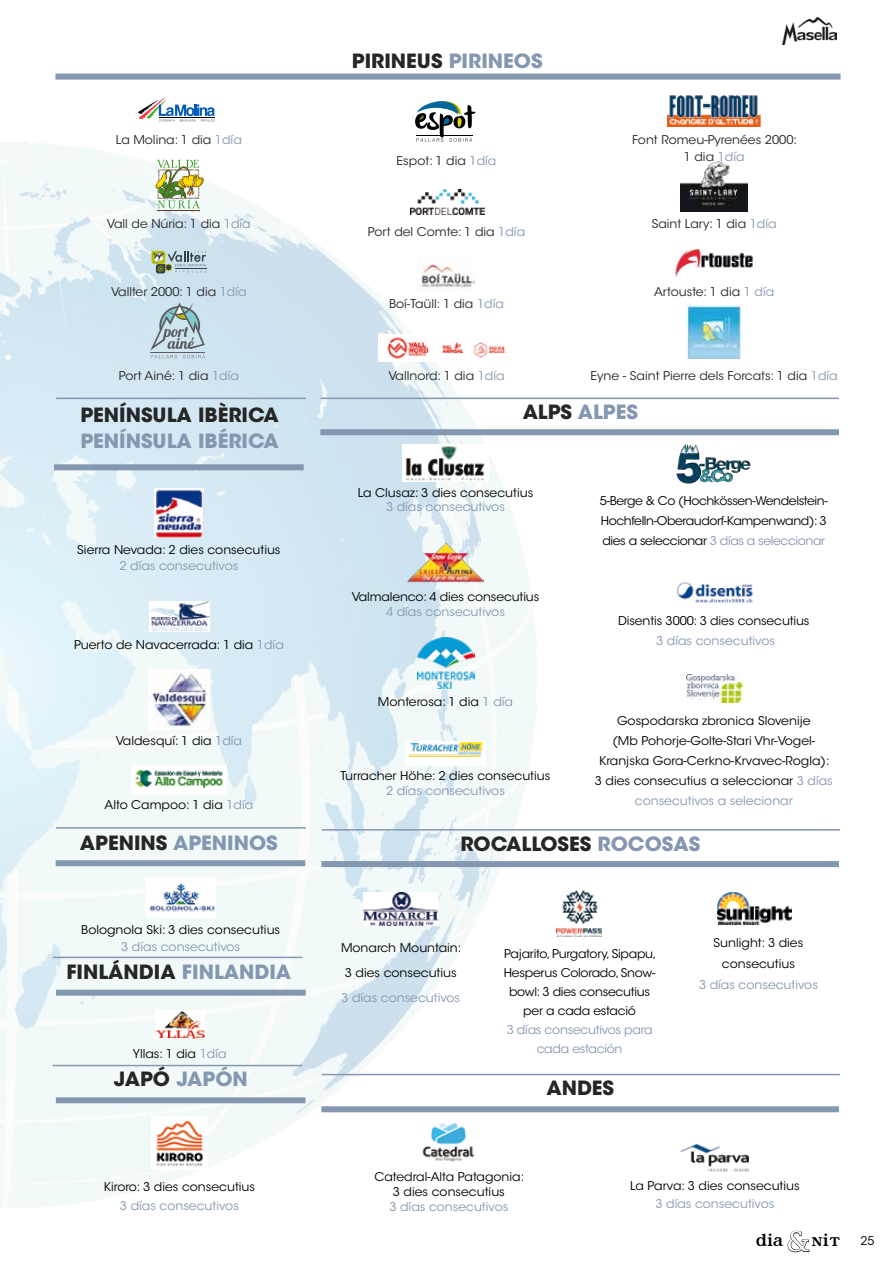
<style>
.page{position:relative;width:893px;height:1263px;background:#fff}
.page>*{position:absolute;margin:0;border:0;box-sizing:border-box;transform-origin:0 0}
.t1{font:700 19.5px "ITC Avant Garde Std";color:#262626;scale:1.04 1}
.t2{font:700 19.5px "ITC Avant Garde Std";color:#8497b0;scale:1.04 1}
.t3{font:18px "Water Street Detour";color:#000}
.t4{font:12px/20px "ITC Avant Garde Std";color:#000;text-align:center;scale:1.04 1}
.t5{font:12px/17px "ITC Avant Garde Std";color:#262626;text-align:center;scale:1.04 1}
.t6{font:12px "ITC Avant Garde Std";color:#8497b0;scale:1.04 1}
.t7{font:12px/18.9px "ITC Avant Garde Std";letter-spacing:-.02em;color:#000;text-align:center;scale:1.04 1}
.t8{font:12px/18.9px "ITC Avant Garde Std";letter-spacing:-.02em;color:#8497b0;text-align:center;scale:1.04 1}
.s1{color:#8497b0}
.s2{color:#262626}
.s3{font-family:"Bitstream Vera Serif";font-size:27px;color:#fff}
.s4{font-family:"ITC Avant Garde Std";font-size:12px}
</style>
<div class="page">
<svg style="left:787px;top:1230px;width:23px;height:23px"></svg>
<img style="left:782px;top:17px;width:54px;height:28px">
<img style="left:0;top:142px;width:536px;height:1066px">
<svg style="left:138px;top:97px;width:77px;height:24px"></svg>
<svg style="left:156px;top:160px;width:48px;height:52px"></svg>
<svg style="left:152px;top:251px;width:54px;height:22px"></svg>
<svg style="left:150px;top:303px;width:55px;height:55px;background:#adc0c9"></svg>
<svg style="left:415px;top:101px;width:60px;height:41px"></svg>
<img style="left:410px;top:189px;width:75px;height:26px">
<img style="left:418px;top:258px;width:57px;height:32px">
<img style="left:378px;top:335px;width:135px;height:26px">
<img style="left:667px;top:95px;width:93px;height:32px">
<img style="left:681px;top:161px;width:66px;height:50px">
<img style="left:675px;top:249px;width:78px;height:28px">
<img style="left:686px;top:305px;width:56px;height:54px">
<div style="left:55px;top:74px;width:785px;height:6px;background:#8497b0"></div>
<div style="left:54px;top:464px;width:250px;height:6px;background:#8497b0"></div>
<img style="left:155px;top:488px;width:48px;height:50px">
<img style="left:150px;top:601px;width:59px;height:31px">
<img style="left:148px;top:669px;width:61px;height:60px">
<img style="left:132px;top:765px;width:94px;height:28px">
<img style="left:403px;top:444px;width:85px;height:38px">
<img style="left:408px;top:543px;width:75px;height:41px">
<img style="left:417px;top:637px;width:57px;height:52px">
<div style="left:405px;top:741px;width:81px;height:24px;background:#fff"></div>
<img style="left:409px;top:743px;width:74px;height:13px">
<img style="left:676px;top:444px;width:75px;height:40px">
<img style="left:676px;top:582px;width:77px;height:21px">
<img style="left:686px;top:675px;width:57px;height:28px">
<div style="left:320px;top:429px;width:519px;height:6px;background:#8497b0"></div>
<div style="left:145px;top:877px;width:71px;height:40px;background:#fff"></div>
<img style="left:149px;top:883px;width:66px;height:29px">
<div style="left:56px;top:860px;width:249px;height:6px;background:#8497b0"></div>
<img style="left:155px;top:1010px;width:49px;height:29px">
<div style="left:56px;top:990px;width:250px;height:6px;background:#8497b0"></div>
<img style="left:152px;top:1116px;width:55px;height:54px">
<div style="left:56px;top:1097px;width:249px;height:6px;background:#8497b0"></div>
<img style="left:364px;top:892px;width:73px;height:33px">
<img style="left:556px;top:890px;width:45px;height:46px">
<img style="left:718px;top:892px;width:73px;height:33px">
<div style="left:321px;top:861px;width:518px;height:6px;background:#8497b0"></div>
<img style="left:420px;top:1117px;width:57px;height:49px">
<img style="left:680px;top:1144px;width:70px;height:28px">
<div style="left:321px;top:1106px;width:518px;height:6px;background:#8497b0"></div>
<hr style="left:56px;top:398px;width:250px;height:1px;background:#8497b0">
<hr style="left:321px;top:398px;width:518px;height:1px;background:#8497b0">
<hr style="left:322px;top:829px;width:518px;height:2px;background:#8497b0">
<hr style="left:322px;top:1074px;width:518px;height:1px;background:#8497b0">
<hr style="left:56px;top:827px;width:250px;height:2px;background:#8497b0">
<hr style="left:53px;top:957px;width:249px;height:1px;background:#8497b0">
<hr style="left:53px;top:1065px;width:249px;height:1px;background:#8497b0">
<p class="t5" style="left:116px;top:131px;width:123px">La Molina: 1 dia <span class="s1">1día</span></p>
<p class="t5" style="left:107px;top:215px;width:140px">Vall de Núria: 1 dia <span class="s1">1día</span></p>
<p class="t5" style="left:111px;top:283px;width:132px">Vallter 2000: 1 dia <span class="s1">1día</span></p>
<p class="t5" style="left:119px;top:367px;width:117px">Port Ainé: 1 dia <span class="s1">1día</span></p>
<h1 class="t1" style="left:80px;top:402px;width:192px">PENÍNSULA IBÈRICA</h1>
<h1 class="t2" style="left:80px;top:428px;width:192px">PENÍNSULA IBÉRICA</h1>
<p class="t4" style="left:77px;top:540px;width:197px">Sierra Nevada: 2 dies consecutius</p>
<p class="t6" style="left:119px;top:558px;width:116px">2 días consecutivos</p>
<p class="t4" style="left:74px;top:635px;width:203px">Puerto de Navacerrada: 1 dia <span class="s1">1día</span></p>
<p class="t4" style="left:116px;top:731px;width:123px">Valdesquí: 1 dia <span class="s1">1día</span></p>
<p class="t4" style="left:105px;top:795px;width:144px">Alto Campoo: 1 dia <span class="s1">1día</span></p>
<h1 class="t2" style="left:80px;top:830px;width:192px"><span class="s2">APENINS</span> APENINOS</h1>
<p class="t4" style="left:81px;top:920px;width:193px">Bolognola Ski: 3 dies consecutius</p>
<p class="t6" style="left:121px;top:939px;width:116px">3 días consecutivos</p>
<h1 class="t1" style="left:66px;top:959px;width:218px">FINLÁNDIA <span class="s1">FINLANDIA</span></h1>
<p class="t4" style="left:133px;top:1044px;width:92px">Yllas: 1 dia <span class="s1">1día</span></p>
<h1 class="t2" style="left:114px;top:1066px;width:130px"><span class="s2">JAPÓ</span> JAPÓN</h1>
<p class="t4" style="left:104px;top:1176px;width:147px">Kiroro: 3 dies consecutius</p>
<p class="t6" style="left:120px;top:1198px;width:116px">3 días consecutivos</p>
<h1 class="t1" style="left:352px;top:49px;width:185px">PIRINEUS <span class="s1">PIRINEOS</span></h1>
<p class="t5" style="left:397px;top:152px;width:97px">Espot: 1 dia <span class="s1">1día</span></p>
<p class="t5" style="left:368px;top:224px;width:153px">Port del Comte: 1 dia <span class="s1">1día</span></p>
<p class="t5" style="left:389px;top:295px;width:112px">Boí-Taüll: 1 dia <span class="s1">1día</span></p>
<p class="t5" style="left:388px;top:367px;width:113px">Vallnord: 1 dia <span class="s1">1día</span></p>
<p class="t5" style="left:632px;top:131px;width:160px">Font Romeu-Pyrenées 2000:<br>1 dia <span class="s1">1día</span></p>
<p class="t5" style="left:652px;top:215px;width:122px">Saint Lary: 1 dia <span class="s1">1día</span></p>
<p class="t5" style="left:654px;top:283px;width:117px">Artouste: 1 dia <span class="s1">1 día</span></p>
<p class="t5" style="left:591px;top:367px;width:239px">Eyne - Saint Pierre dels Forcats: 1 dia <span class="s1">1día</span></p>
<h1 class="t2" style="left:523px;top:399px;width:112px"><span class="s2">ALPS</span> ALPES</h1>
<p class="t4" style="left:358px;top:482px;width:170px">La Clusaz: 3 dies consecutius</p>
<p class="t6" style="left:386px;top:500px;width:116px">3 días consecutivos</p>
<p class="t4" style="left:352px;top:587px;width:182px">Valmalenco: 4 dies consecutius</p>
<p class="t6" style="left:386px;top:604px;width:116px">4 días consecutivos</p>
<p class="t4" style="left:378px;top:691px;width:131px">Monterosa: 1 dia <span class="s1">1 día</span></p>
<p class="t4" style="left:341px;top:766px;width:203px">Turracher Höhe: 2 dies consecutius</p>
<p class="t6" style="left:386px;top:783px;width:116px">2 días consecutivos</p>
<p class="t4" style="left:600px;top:491px;width:221px;text-align:justify">5-Berge &amp; Co (Hochkössen-Wendelstein-Hochfelln-Oberaudorf-Kampenwand): 3 dies a seleccionar <span class="s1">3 días a seleccionar</span></p>
<p class="t4" style="left:618px;top:611px;width:186px">Disentis 3000: 3 dies consecutius</p>
<p class="t6" style="left:656px;top:633px;width:116px">3 días consecutivos</p>
<p class="t4" style="left:595px;top:711px;width:230px">Gospodarska zbronica Slovenije<br>(Mb Pohorje-Golte-Stari Vhr-Vogel-Kranjska Gora-Cerkno-Krvavec-Rogla):<br>3 dies consecutius a seleccionar <span class="s1">3 días consecutivos a selecionar</span></p>
<h1 class="t1" style="left:460px;top:831px;width:232px">ROCALLOSES <span class="s1">ROCOSAS</span></h1>
<p class="t4" style="left:341px;top:935px;width:117px;line-height:25.3px">Monarch Mountain:<br>3 dies consecutius</p>
<p class="t6" style="left:341px;top:991px;width:116px">3 días consecutivos</p>
<p class="t7" style="left:504px;top:944px;width:148px">Pajarito, Purgatory, Sipapu,<br>Hesperus Colorado, Snow&shy;bowl: 3 dies consecutius per a cada estació</p>
<p class="t8" style="left:507px;top:1020px;width:142px">3 días consecutivos para cada estación</p>
<h1 class="t1" style="left:546px;top:1075px;width:67px">ANDES</h1>
<p class="t4" style="left:714px;top:932px;width:88px;line-height:21.1px">Sunlight: 3 dies consecutius</p>
<p class="t6" style="left:699px;top:978px;width:116px">3 días consecutivos</p>
<p class="t4" style="left:374px;top:1169px;width:146px;line-height:14.7px">Catedral-Alta Patagonia:<br>3 dies consecutius</p>
<p class="t6" style="left:389px;top:1199px;width:116px">3 días consecutivos</p>
<p class="t4" style="left:630px;top:1176px;width:165px">La Parva: 3 dies consecutius</p>
<p class="t6" style="left:655px;top:1196px;width:116px">3 días consecutivos</p>
<h2 class="t3" style="left:756px;top:1233px;width:120px">DIA<span class="s3">&amp;</span>NIT <span class="s4">25</span></h2>
</div>
